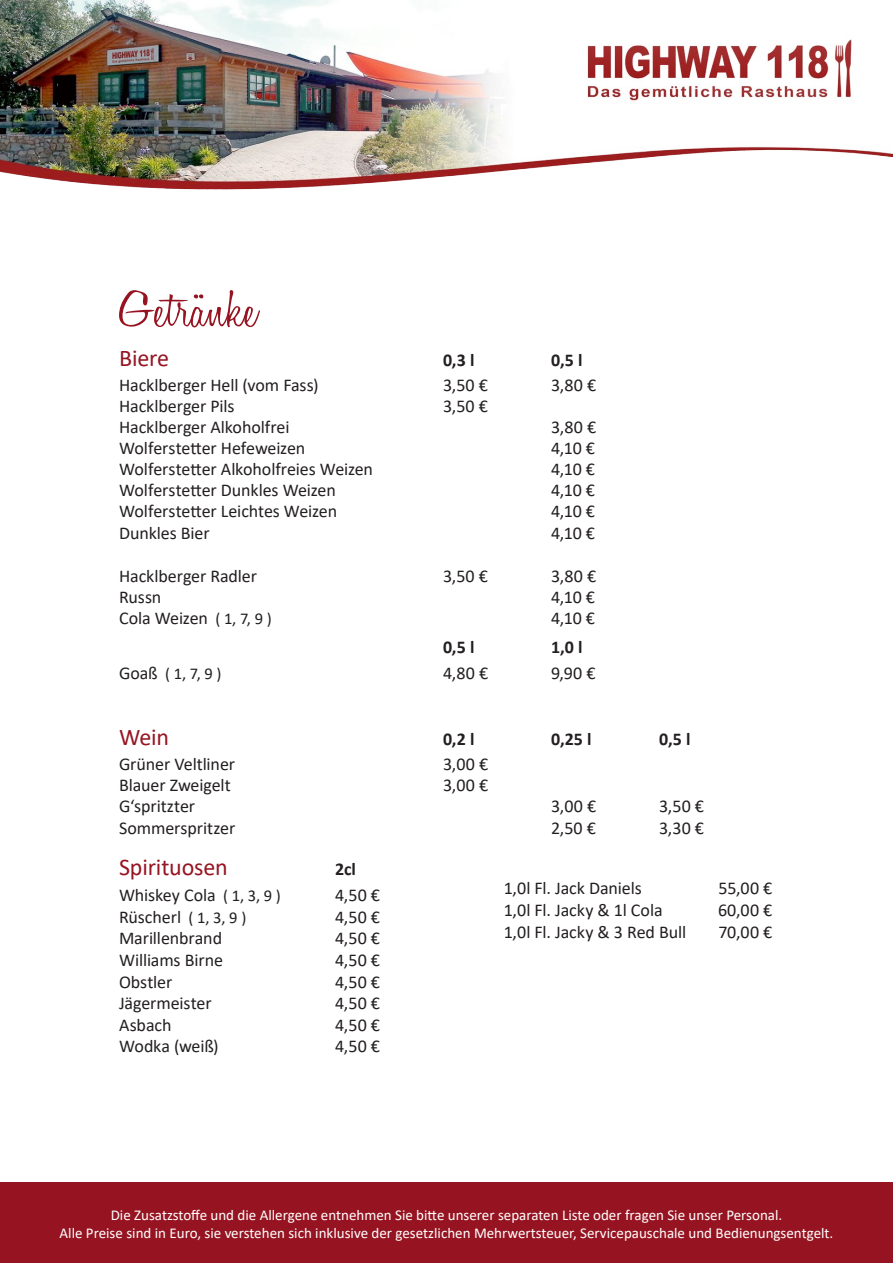
<style>
.page{position:relative;width:893px;height:1263px;background:#fff}
.page>*{position:absolute;margin:0;border:0;box-sizing:border-box;transform-origin:0 0}
.t1{font:300 54px "Honey Script";color:#961421;scale:1.25 1}
.t2{font:24px "Calibri";letter-spacing:-.005em;color:#961421}
.t3{font:18px "Calibri";letter-spacing:-.005em;color:#231f20}
.t4{font:700 18px "Calibri";color:#231f20}
.t5{font:16.5px "Calibri";color:#231f20}
.t6{font:15px "Calibri";color:#fff}
.s1{font-size:16.5px}
.s2{font-size:18px}
</style>
<div class="page">
<img style="left:0;top:0;width:893px;height:190px">
<div style="left:0;top:1183px;width:893px;height:80px;background:#961421"></div>
<p class="t1" style="left:119px;top:277px;width:112px">Getränke</p>
<p class="t2" style="left:119px;top:341px;width:52px">Biere</p>
<p class="t4" style="left:443px;top:347px;width:33px">0,3 l</p>
<p class="t4" style="left:551px;top:347px;width:33px">0,5 l</p>
<p class="t3" style="left:119px;top:373px;width:201px">Hacklberger Hell (vom Fass)</p>
<p class="t3" style="left:443px;top:373px;width:46px">3,50 €</p>
<p class="t3" style="left:551px;top:373px;width:47px">3,80 €</p>
<p class="t3" style="left:119px;top:394px;width:117px">Hacklberger Pils</p>
<p class="t3" style="left:443px;top:394px;width:46px">3,50 €</p>
<p class="t3" style="left:119px;top:415px;width:172px">Hacklberger Alkoholfrei</p>
<p class="t3" style="left:551px;top:415px;width:47px">3,80 €</p>
<p class="t3" style="left:119px;top:436px;width:188px">Wolferstetter Hefeweizen</p>
<p class="t3" style="left:551px;top:436px;width:45px">4,10 €</p>
<p class="t3" style="left:119px;top:457px;width:255px">Wolferstetter Alkoholfreies Weizen</p>
<p class="t3" style="left:551px;top:457px;width:45px">4,10 €</p>
<p class="t3" style="left:119px;top:478px;width:218px">Wolferstetter Dunkles Weizen</p>
<p class="t3" style="left:551px;top:478px;width:45px">4,10 €</p>
<p class="t3" style="left:119px;top:499px;width:220px">Wolferstetter Leichtes Weizen</p>
<p class="t3" style="left:551px;top:499px;width:45px">4,10 €</p>
<p class="t3" style="left:119px;top:520px;width:92px">Dunkles Bier</p>
<p class="t3" style="left:551px;top:520px;width:45px">4,10 €</p>
<p class="t3" style="left:119px;top:563px;width:139px">Hacklberger Radler</p>
<p class="t3" style="left:443px;top:563px;width:46px">3,50 €</p>
<p class="t3" style="left:551px;top:563px;width:47px">3,80 €</p>
<p class="t3" style="left:119px;top:584px;width:44px">Russn</p>
<p class="t3" style="left:551px;top:584px;width:45px">4,10 €</p>
<p class="t3" style="left:119px;top:605px;width:154px">Cola Weizen <span class="s1">( 1, 7, 9 )</span></p>
<p class="t3" style="left:551px;top:605px;width:45px">4,10 €</p>
<p class="t4" style="left:443px;top:635px;width:33px">0,5 l</p>
<p class="t4" style="left:551px;top:635px;width:33px">1,0 l</p>
<p class="t5" style="left:119px;top:662px;width:104px"><span class="s2">Goaß</span> ( 1, 7, 9 )</p>
<p class="t3" style="left:443px;top:660px;width:47px">4,80 €</p>
<p class="t3" style="left:551px;top:660px;width:46px">9,90 €</p>
<p class="t2" style="left:119px;top:720px;width:52px">Wein</p>
<p class="t4" style="left:443px;top:726px;width:33px">0,2 l</p>
<p class="t4" style="left:551px;top:726px;width:42px">0,25 l</p>
<p class="t4" style="left:659px;top:726px;width:33px">0,5 l</p>
<p class="t3" style="left:119px;top:752px;width:118px">Grüner Veltliner</p>
<p class="t3" style="left:443px;top:752px;width:47px">3,00 €</p>
<p class="t3" style="left:119px;top:773px;width:113px">Blauer Zweigelt</p>
<p class="t3" style="left:443px;top:773px;width:47px">3,00 €</p>
<p class="t3" style="left:119px;top:794px;width:78px">G‘spritzter</p>
<p class="t3" style="left:551px;top:794px;width:47px">3,00 €</p>
<p class="t3" style="left:659px;top:794px;width:46px">3,50 €</p>
<p class="t3" style="left:119px;top:815px;width:118px">Sommerspritzer</p>
<p class="t3" style="left:551px;top:815px;width:46px">2,50 €</p>
<p class="t3" style="left:659px;top:815px;width:46px">3,30 €</p>
<p class="t2" style="left:119px;top:851px;width:110px">Spirituosen</p>
<p class="t4" style="left:335px;top:856px;width:22px">2cl</p>
<p class="t3" style="left:119px;top:883px;width:163px">Whiskey Cola <span class="s1">( 1, 3, 9 )</span></p>
<p class="t3" style="left:335px;top:883px;width:46px">4,50 €</p>
<p class="t3" style="left:119px;top:904px;width:129px">Rüscherl <span class="s1">( 1, 3, 9 )</span></p>
<p class="t3" style="left:335px;top:904px;width:46px">4,50 €</p>
<p class="t3" style="left:119px;top:926px;width:105px">Marillenbrand</p>
<p class="t3" style="left:335px;top:926px;width:46px">4,50 €</p>
<p class="t3" style="left:119px;top:947px;width:105px">Williams Birne</p>
<p class="t3" style="left:335px;top:947px;width:46px">4,50 €</p>
<p class="t3" style="left:119px;top:969px;width:55px">Obstler</p>
<p class="t3" style="left:335px;top:969px;width:46px">4,50 €</p>
<p class="t3" style="left:119px;top:991px;width:94px">Jägermeister</p>
<p class="t3" style="left:335px;top:991px;width:46px">4,50 €</p>
<p class="t3" style="left:119px;top:1012px;width:54px">Asbach</p>
<p class="t3" style="left:335px;top:1012px;width:46px">4,50 €</p>
<p class="t3" style="left:119px;top:1034px;width:101px">Wodka (weiß)</p>
<p class="t3" style="left:335px;top:1034px;width:46px">4,50 €</p>
<p class="t3" style="left:504px;top:876px;width:139px">1,0l Fl. Jack Daniels</p>
<p class="t3" style="left:719px;top:876px;width:55px">55,00 €</p>
<p class="t3" style="left:504px;top:897px;width:160px">1,0l Fl. Jacky &amp; 1l Cola</p>
<p class="t3" style="left:718px;top:897px;width:56px">60,00 €</p>
<p class="t3" style="left:504px;top:919px;width:184px">1,0l Fl. Jacky &amp; 3 Red Bull</p>
<p class="t3" style="left:718px;top:919px;width:55px">70,00 €</p>
<p class="t6" style="left:111px;top:1204px;width:673px">Die Zusatzstoffe und die Allergene entnehmen Sie bitte unserer separaten Liste oder fragen Sie unser Personal.</p>
<p class="t6" style="left:60px;top:1222px;width:775px">Alle Preise sind in Euro, sie verstehen sich inklusive der gesetzlichen Mehrwertsteuer, Servicepauschale und Bedienungsentgelt.</p>
</div>
